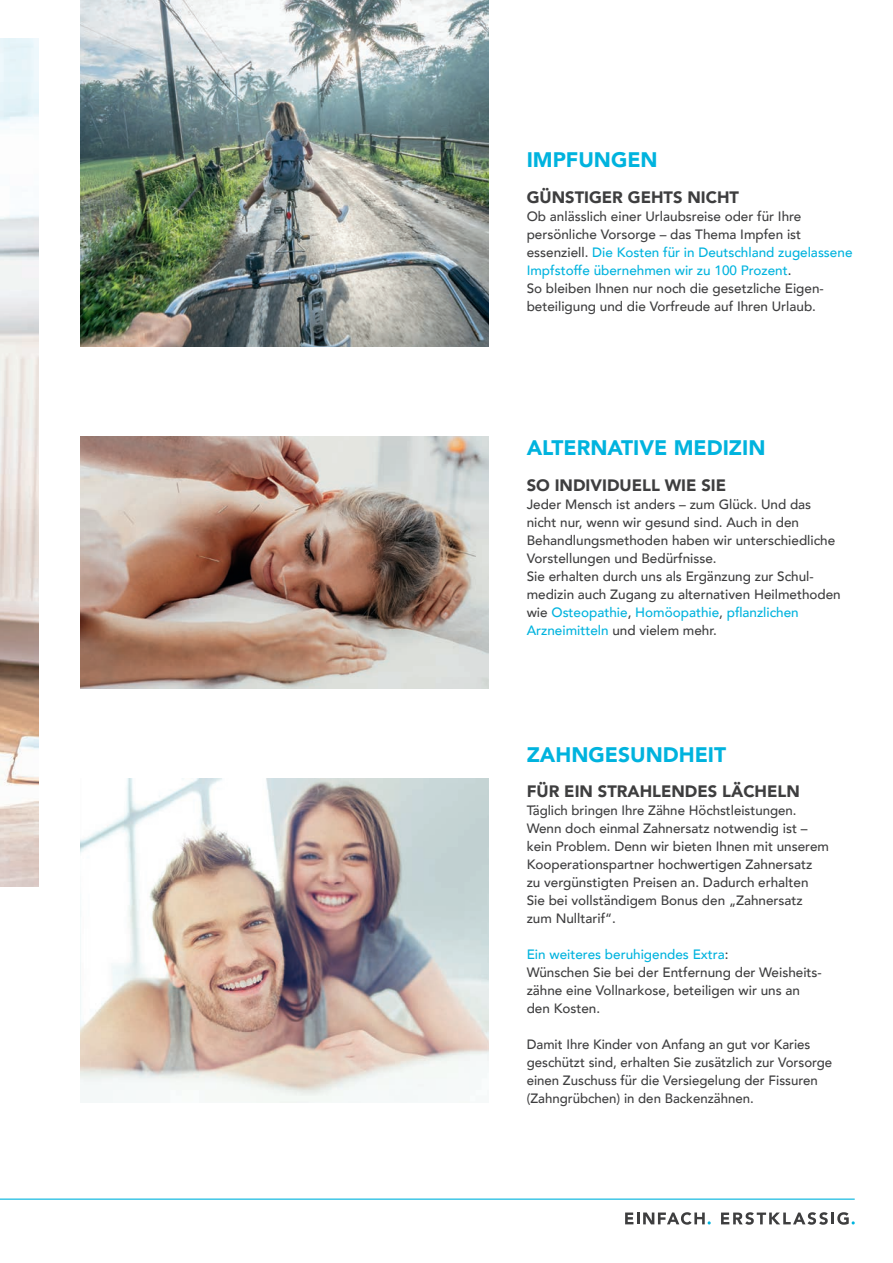
<style>
.page{position:relative;width:893px;height:1263px;background:#fff}
.page>*{position:absolute;margin:0;border:0;box-sizing:border-box;transform-origin:0 0}
.t1{font:900 21px "Avenir";color:#00b3de}
.t2{font:900 16.5px "Avenir";color:#3e3e3f}
.t3{font:500 13.5px/18px "Avenir";color:#3e3e3f}
.s1{color:#00b3de}
</style>
<div class="page">
<img style="left:0;top:38px;width:39px;height:849px">
<img style="left:80px;top:779px;width:408px;height:324px">
<img style="left:80px;top:437px;width:408px;height:252px">
<img style="left:80px;top:0;width:408px;height:347px">
<hr style="left:0;top:1198px;width:855px;height:2px;background:#00b4de">
<svg style="left:625px;top:1212px;width:86px;height:13px"></svg>
<svg style="left:721px;top:1212px;width:134px;height:13px"></svg>
<h1 class="t1" style="left:527px;top:142px;width:133px">IMPFUNGEN</h1>
<p class="t2" style="left:527px;top:183px;width:214px">GÜNSTIGER GEHTS NICHT</p>
<p class="t3" style="left:527px;top:206px;width:327px">Ob anlässlich einer Urlaubsreise oder für Ihre persönliche Vorsorge – das Thema Impfen ist essenziell. <span class="s1">Die Kosten für in Deutschland zugelassene Impfstoffe übernehmen wir zu 100 Prozent</span>.<br>So bleiben Ihnen nur noch die gesetzliche Eigen&shy;beteiligung und die Vorfreude auf Ihren Urlaub.</p>
<h1 class="t1" style="left:527px;top:430px;width:240px">ALTERNATIVE MEDIZIN</h1>
<p class="t2" style="left:527px;top:471px;width:201px">SO INDIVIDUELL WIE SIE</p>
<p class="t3" style="left:527px;top:494px;width:316px">Jeder Mensch ist anders – zum Glück. Und das nicht nur, wenn wir gesund sind. Auch in den Behandlungsmethoden haben wir unterschiedliche Vorstellungen und Bedürfnisse.<br>Sie erhalten durch uns als Ergänzung zur Schul&shy;medizin auch Zugang zu alternativen Heilmethoden wie <span class="s1">Osteopathie</span>, <span class="s1">Homöopathie</span>, <span class="s1">pflanzlichen Arzneimitteln</span> und vielem mehr.</p>
<h1 class="t1" style="left:527px;top:736px;width:201px">ZAHNGESUNDHEIT</h1>
<p class="t2" style="left:527px;top:777px;width:275px">FÜR EIN STRAHLENDES LÄCHELN</p>
<p class="t3" style="left:527px;top:800px;width:304px">Täglich bringen Ihre Zähne Höchstleistungen.<br>Wenn doch einmal Zahnersatz notwendig ist – kein Problem. Denn wir bieten Ihnen mit unserem Kooperationspartner hochwertigen Zahnersatz zu vergünstigten Preisen an. Dadurch erhalten Sie bei vollständigem Bonus den „Zahnersatz zum Nulltarif“.</p>
<p class="t3" style="left:527px;top:944px;width:296px"><span class="s1">Ein weiteres beruhigendes Extra</span>:<br>Wünschen Sie bei der Entfernung der Weisheits&shy;zähne eine Vollnarkose, beteiligen wir uns an den Kosten.</p>
<p class="t3" style="left:527px;top:1034px;width:307px">Damit Ihre Kinder von Anfang an gut vor Karies geschützt sind, erhalten Sie zusätzlich zur Vorsorge einen Zuschuss für die Versiegelung der Fissuren (Zahngrübchen) in den Backenzähnen.</p>
</div>
